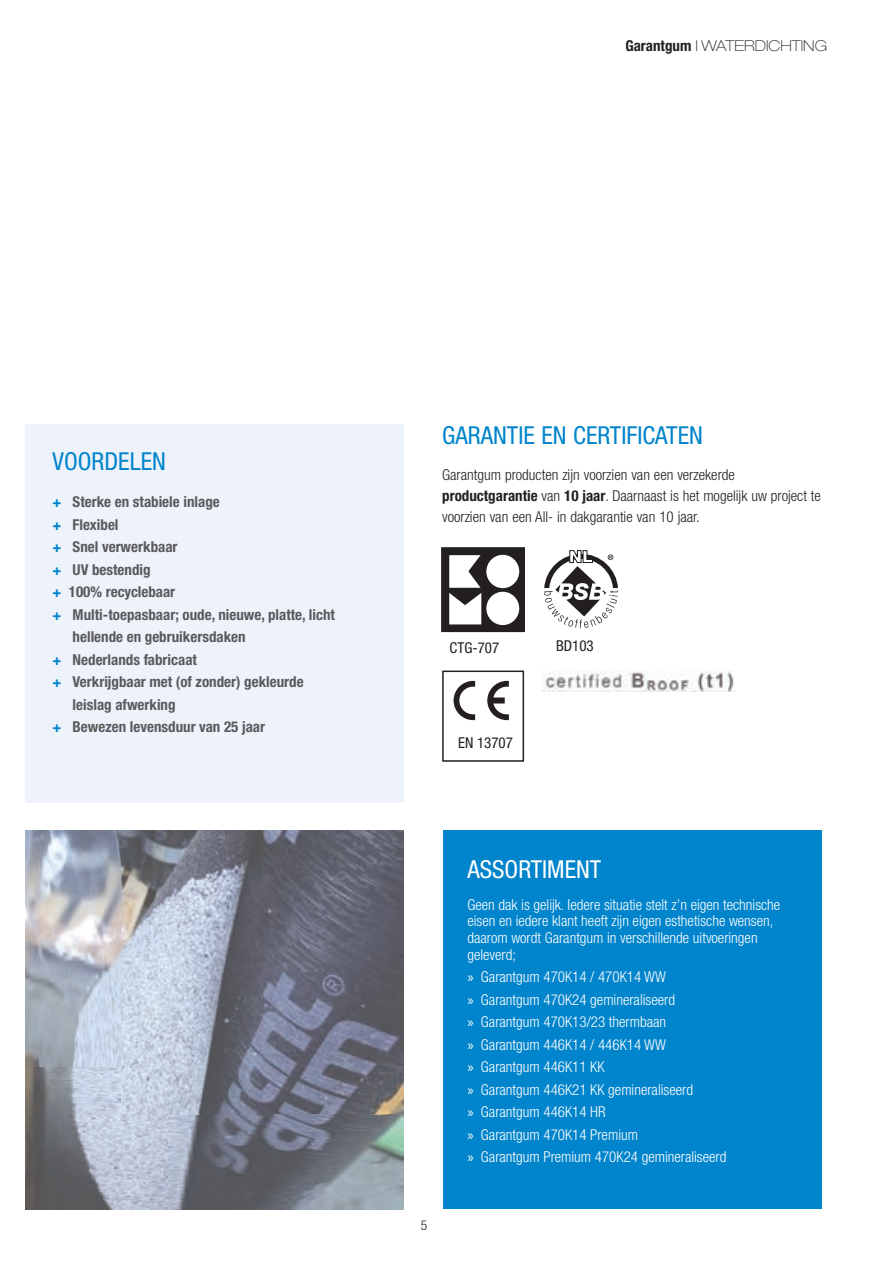
<style>
.page{position:relative;width:894px;height:1263px;background:#fff}
.page>*{position:absolute;margin:0;border:0;box-sizing:border-box;transform-origin:0 0}
.t1{font:condensed 24.75px "Helvetica Neue LT";color:#0084cb}
.t2{font:condensed 24.75px "Helvetica Neue LT";color:#fff}
.t3{font:700 condensed 15px "Helvetica Neue LT Std";color:#5a5a5c}
.t4{font:300 condensed 15px/22.5px "Helvetica Neue LT Std";color:#fff}
.t5{font:300 condensed 15px/16.5px "Helvetica Neue LT";color:#fff}
.t6{font:300 condensed 15px/21px "Helvetica Neue LT Std";color:#231f20}
.t7{font:100 expanded 15px "Helvetica Neue LT Std";color:#231f20}
.t8{font:condensed 15px "Helvetica Neue LT";color:#231f20}
.t9{font:300 condensed 13.5px "Helvetica Neue LT Std";color:#231f20}
.s1{font-weight:700;font-stretch:condensed}
.s2{color:#0084cb}
.s3{font-weight:700}
.s4{font-family:"Myriad Pro";font-weight:400;font-stretch:normal}
</style>
<div class="page">
<div style="left:25px;top:424px;width:378px;height:378px;background:#eef3fb"></div>
<div style="left:443px;top:830px;width:378px;height:378px;background:#0084cb"></div>
<svg style="left:544px;top:550px;width:74px;height:78px"></svg>
<img style="left:542px;top:670px;width:192px;height:21px">
<svg style="left:453px;top:681px;width:22px;height:39px"></svg>
<svg style="left:487px;top:681px;width:22px;height:39px"></svg>
<div style="left:442px;top:670px;width:82px;height:91px;border:2px solid #231f20"></div>
<svg style="left:441px;top:547px;width:83px;height:85px"></svg>
<img style="left:25px;top:830px;width:378px;height:379px">
<p class="t7" style="left:625px;top:37px;width:203px"><span class="s1">Garantgum</span> l WATERDICHTING</p>
<h1 class="t1" style="left:53px;top:447px;width:115px">VOORDELEN</h1>
<p class="t3" style="left:53px;top:493px;width:169px"><span class="s2">+</span> Sterke en stabiele inlage</p>
<p class="t3" style="left:53px;top:515px;width:67px"><span class="s2">+</span> Flexibel</p>
<p class="t3" style="left:53px;top:538px;width:126px"><span class="s2">+</span> Snel verwerkbaar</p>
<p class="t3" style="left:53px;top:560px;width:100px"><span class="s2">+</span> UV bestendig</p>
<p class="t3" style="left:53px;top:583px;width:124px"><span class="s2">+</span> 100% recyclebaar</p>
<p class="t3" style="left:53px;top:605px;width:284px"><span class="s2">+</span> Multi-toepasbaar; oude, nieuwe, platte, licht</p>
<p class="t3" style="left:73px;top:628px;width:174px">hellende en gebruikersdaken</p>
<p class="t3" style="left:53px;top:650px;width:146px"><span class="s2">+</span> Nederlands fabricaat</p>
<p class="t3" style="left:53px;top:673px;width:252px"><span class="s2">+</span> Verkrijgbaar met (of zonder) gekleurde</p>
<p class="t3" style="left:73px;top:695px;width:104px">leislag afwerking</p>
<p class="t3" style="left:53px;top:718px;width:214px"><span class="s2">+</span> Bewezen levensduur van 25 jaar</p>
<h1 class="t1" style="left:442px;top:420px;width:262px">GARANTIE EN CERTIFICATEN</h1>
<p class="t6" style="left:442px;top:463px;width:380px">Garantgum producten zijn voorzien van een verzekerde <span class="s3">productgarantie</span> van <span class="s3">10 jaar</span>. Daarnaast is het mogelijk uw project te voorzien van een All- in dakgarantie van 10 jaar.</p>
<p class="t8" style="left:449px;top:638px;width:51px">CTG-707</p>
<p class="t8" style="left:556px;top:636px;width:39px">BD103</p>
<p class="t8" style="left:458px;top:734px;width:56px">EN 13707</p>
<p class="t9" style="left:421px;top:1217px;width:8px">5</p>
<h1 class="t2" style="left:467px;top:855px;width:135px">ASSORTIMENT</h1>
<p class="t5" style="left:467px;top:896px;width:314px">Geen dak is gelijk. Iedere situatie stelt z’n eigen technische eisen en iedere klant heeft zijn eigen esthetische wensen, daarom wordt Garantgum in verschillende uitvoeringen geleverd;</p>
<p class="t4" style="left:467px;top:965px;width:260px"><span class="s4">»</span> Garantgum 470K14 / 470K14 WW<br><span class="s4">»</span> Garantgum 470K24 gemineraliseerd<br><span class="s4">»</span> Garantgum 470K13/23 thermbaan<br><span class="s4">»</span> Garantgum 446K14 / 446K14 WW<br><span class="s4">»</span> Garantgum 446K11 KK<br><span class="s4">»</span> Garantgum 446K21 KK gemineraliseerd<br><span class="s4">»</span> Garantgum 446K14 HR<br><span class="s4">»</span> Garantgum 470K14 Premium<br><span class="s4">»</span> Garantgum Premium 470K24 gemineraliseerd</p>
</div>
